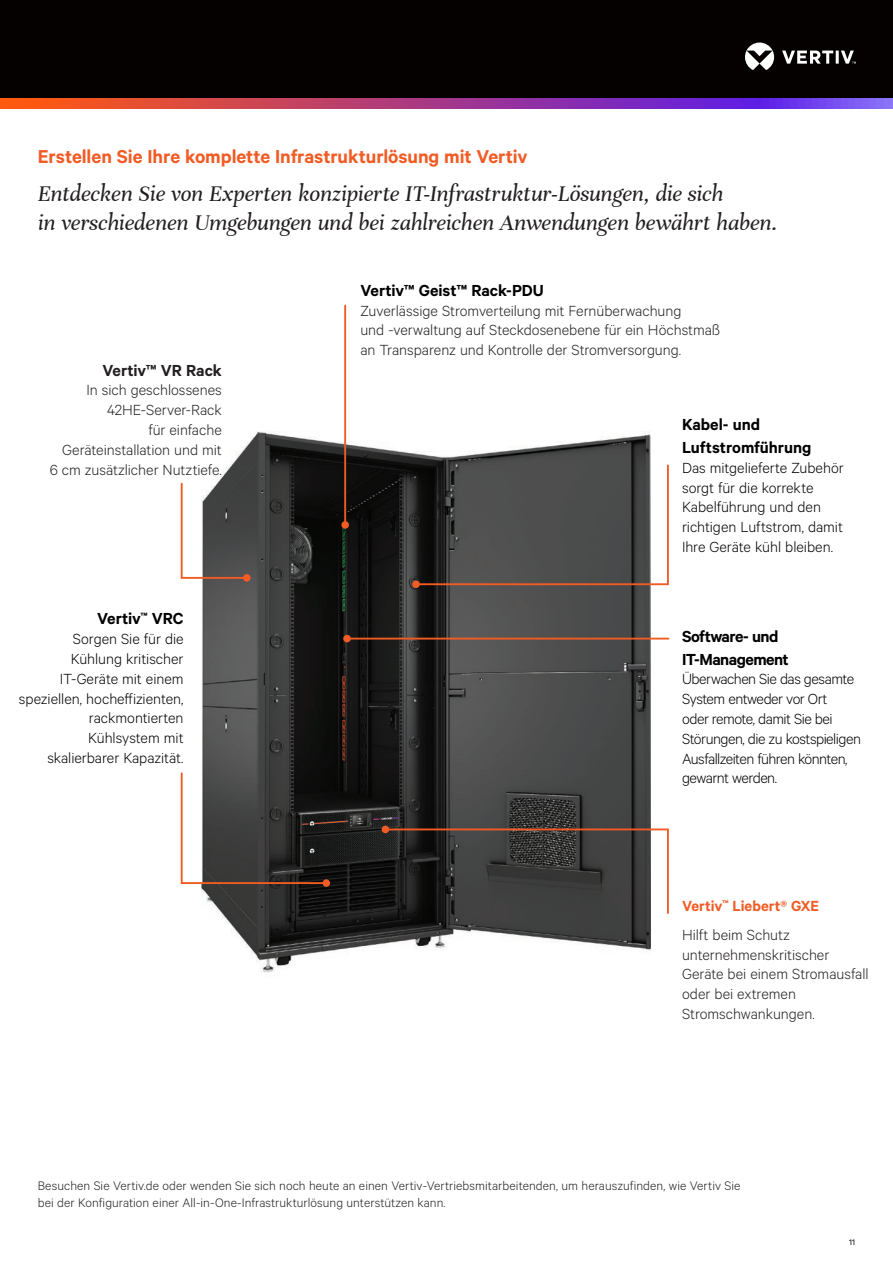
<style>
.page{position:relative;width:893px;height:1263px;background:#fff}
.page>*{position:absolute;margin:0;border:0;box-sizing:border-box;transform-origin:0 0}
.Vertiv_Lead-in{font:italic 24px/28.8px "Unna";letter-spacing:-.005em;color:#231f20}
.Vertiv_Orange_Main_Heading{font:600 21px "Calibre";letter-spacing:-.005em;color:#f15b24}
.Vertiv_Heading{font:600 18px/22.6px "Calibre";letter-spacing:-.005em;color:#000}
.Vertiv_Heading-2{font:600 18px/22.6px "Calibre";letter-spacing:-.03em;color:#000}
.Vertiv_Heading-3{font:600 18px "Calibre";letter-spacing:-.005em;color:#231f20}
.Vertiv_Heading-4{font:300 16.5px/19.8px "Calibre";color:#231f20}
.Vertiv_Heading-5{font:300 16.5px/19.8px "Calibre";letter-spacing:-.01em;color:#000}
.Vertiv_Heading-6{font:300 16.5px/19.8px "Calibre";letter-spacing:-.03em;color:#000}
.Vertiv_Heading-7{font:600 16.5px "Calibre";color:#f15b24}
.Vertiv_Caption{font:300 13.95px/16.6px "Calibre";letter-spacing:.005em;color:#231f20}
.t1{font:9px "Calibre";color:#060101}
</style>
<div class="page">
<div style="left:0;top:0;width:893px;height:108px;background:#060101"></div>
<svg style="left:745px;top:43px;width:111px;height:27px"></svg>
<svg style="left:0;top:98px;width:893px;height:11px;background:#a83e89"></svg>
<img style="left:202px;top:411px;width:449px;height:562px">
<hr style="left:344px;top:306px;width:2px;height:219px;background:#f15b24">
<div style="left:341px;top:521px;width:8px;height:8px;background:#f15b24;border-radius:50%"></div>
<svg style="left:383px;top:827px;width:286px;height:88px;background:#44403f"></svg>
<div style="left:382px;top:826px;width:7px;height:7px;background:#f15b24;border-radius:50%"></div>
<hr style="left:347px;top:638px;width:322px;height:1px;background:#f15b24">
<div style="left:343px;top:635px;width:8px;height:7px;background:#f15b24;border-radius:50%"></div>
<svg style="left:180px;top:482px;width:69px;height:98px"></svg>
<div style="left:243px;top:574px;width:8px;height:8px;background:#f15b24;border-radius:50%"></div>
<svg style="left:180px;top:771px;width:148px;height:114px;background:#565351"></svg>
<div style="left:322px;top:879px;width:8px;height:8px;background:#f15b24;border-radius:50%"></div>
<svg style="left:414px;top:463px;width:255px;height:123px;background:#545150"></svg>
<div style="left:412px;top:580px;width:8px;height:8px;background:#f15b24;border-radius:50%"></div>
<p class="Vertiv_Orange_Main_Heading" style="left:38px;top:144px;width:491px">Erstellen Sie Ihre komplette Infrastrukturlösung mit Vertiv</p>
<p class="Vertiv_Lead-in" style="left:38px;top:179px;width:741px">Entdecken Sie von Experten konzipierte IT-Infrastruktur-Lösungen, die sich<br>in verschiedenen Umgebungen und bei zahlreichen Anwendungen bewährt haben.</p>
<p class="Vertiv_Heading-3" style="left:103px;top:359px;width:121px">Vertiv™ VR Rack</p>
<p class="Vertiv_Heading-4" style="left:50px;top:380px;width:174px;text-align:right">In sich geschlossenes<br>42HE-Server-Rack<br>für einfache<br>Geräteinstallation und mit<br>6 cm zusätzlicher Nutztiefe.</p>
<p class="Vertiv_Heading" style="left:97px;top:607px;width:88px">Vertiv<sup>™</sup> VRC</p>
<p class="Vertiv_Heading-5" style="left:19px;top:628px;width:166px;text-align:right">Sorgen Sie für die<br>Kühlung kritischer<br>IT-Geräte mit einem speziellen, hocheffizienten, rackmontierten<br>Kühlsystem mit skalierbarer Kapazität.</p>
<p class="Vertiv_Heading" style="left:360px;top:278px;width:185px">Vertiv™ Geist™ Rack-PDU</p>
<p class="Vertiv_Heading-4" style="left:360px;top:300px;width:361px">Zuverlässige Stromverteilung mit Fernüberwachung<br>und -verwaltung auf Steckdosenebene für ein Höchstmaß an Transparenz und Kontrolle der Stromversorgung.</p>
<p class="Vertiv_Heading" style="left:682px;top:413px;width:131px">Kabel- und<br>Luftstromführung</p>
<p class="Vertiv_Heading-5" style="left:682px;top:457px;width:163px">Das mitgelieferte Zubehör sorgt für die korrekte<br>Kabelführung und den richtigen Luftstrom, damit<br>Ihre Geräte kühl bleiben.</p>
<p class="Vertiv_Heading-2" style="left:682px;top:624px;width:108px">Software- und<br>IT-Management</p>
<p class="Vertiv_Heading-6" style="left:682px;top:669px;width:180px">Überwachen Sie das gesamte<br>System entweder vor Ort<br>oder remote, damit Sie bei<br>Störungen, die zu kostspieligen<br>Ausfallzeiten führen könnten, gewarnt werden.</p>
<p class="Vertiv_Heading-7" style="left:682px;top:896px;width:139px">Vertiv<sup>™</sup> Liebert® GXE</p>
<p class="Vertiv_Heading-4" style="left:682px;top:924px;width:188px">Hilft beim Schutz unternehmenskritischer<br>Geräte bei einem Stromausfall oder bei extremen<br>Stromschwankungen.</p>
<p class="Vertiv_Caption" style="left:38px;top:1176px;width:704px">Besuchen Sie Vertiv.de oder wenden Sie sich noch heute an einen Vertiv-Vertriebsmitarbeitenden, um herauszufinden, wie Vertiv Sie bei der Konfiguration einer All-in-One-Infrastrukturlösung unterstützen kann.</p>
<p class="t1" style="left:849px;top:1236px;width:7px">11</p>
</div>
